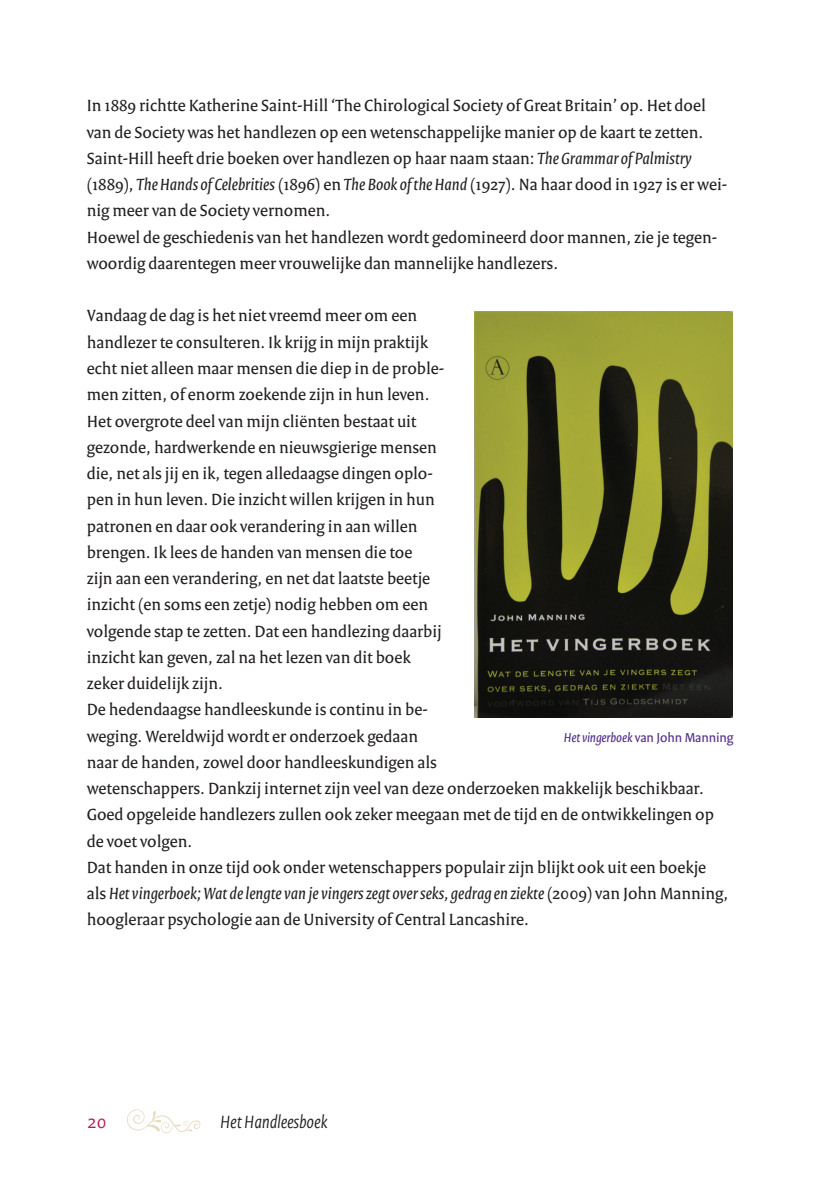
<style>
.page{position:relative;width:823px;height:1177px;background:#fff}
.page>*{position:absolute;margin:0;border:0;box-sizing:border-box;transform-origin:0 0}
.t1{font:italic 300 19.25px "Versa Sans";color:#231f20}
.t2{font:300 19.25px "Versa Sans";color:#b51b4b}
.t3{font:17.5px/26.2px "Versa";color:#231f20}
.t4{font:14px "Versa Sans";color:#512e88}
.s1{font-style:italic}
</style>
<div class="page">
<svg style="left:127px;top:1109px;width:74px;height:24px"></svg>
<img style="left:474px;top:312px;width:258px;height:405px">
<p class="t3" style="left:87px;top:93px;width:641px">In 1889 richtte Katherine Saint-Hill ‘The Chirological Society of Great Britain’ op. Het doel van de Society was het handlezen op een wetenschappelijke manier op de kaart te zetten.<br>Saint-Hill heeft drie boeken over handlezen op haar naam staan: <span class="s1">The Grammar of Palmistry </span>(1889), <span class="s1">The Hands of Celebrities</span> (1896) en <span class="s1">The Book of the Hand</span> (1927). Na haar dood in 1927 is er wei&shy;nig meer van de Society vernomen.<br>Hoewel de geschiedenis van het handlezen wordt gedomineerd door mannen, zie je tegen&shy;woordig daarentegen meer vrouwelijke dan mannelijke handlezers.</p>
<p class="t3" style="left:87px;top:303px;width:642px">Vandaag de dag is het niet vreemd meer om een<br>handlezer te consulteren. Ik krijg in mijn praktijk<br>echt niet alleen maar mensen die diep in de proble-<br>men zitten, of enorm zoekende zijn in hun leven.<br>Het overgrote deel van mijn cliënten bestaat uit<br>gezonde, hardwerkende en nieuwsgierige mensen<br>die, net als jij en ik, tegen alledaagse dingen oplo-<br>pen in hun leven. Die inzicht willen krijgen in hun<br>patronen en daar ook verandering in aan willen<br>brengen. Ik lees de handen van mensen die toe<br>zijn aan een verandering, en net dat laatste beetje<br>inzicht (en soms een zetje) nodig hebben om een<br>volgende stap te zetten. Dat een handlezing daarbij<br>inzicht kan geven, zal na het lezen van dit boek<br>zeker duidelijk zijn.<br>De hedendaagse handleeskunde is continu in be-<br>weging. Wereldwijd wordt er onderzoek gedaan<br>naar de handen, zowel door handleeskundigen als<br>wetenschappers. Dankzij internet zijn veel van deze onderzoeken makkelijk beschikbaar.<br>Goed opgeleide handlezers zullen ook zeker meegaan met de tijd en de ontwikkelingen op de voet volgen.<br>Dat handen in onze tijd ook onder wetenschappers populair zijn blijkt ook uit een boekje als <span class="s1">Het vingerboek; Wat de lengte van je vingers zegt over seks, gedrag en ziekte</span> (2009) van John Manning, hoogleraar psychologie aan de University of Central Lancashire.</p>
<p class="t4" style="left:563px;top:729px;width:171px"><span class="s1">Het vingerboek</span> van John Manning</p>
<p class="t2" style="left:87px;top:1111px;width:21px">20</p>
<p class="t1" style="left:220px;top:1111px;width:109px">Het Handleesboek</p>
</div>
